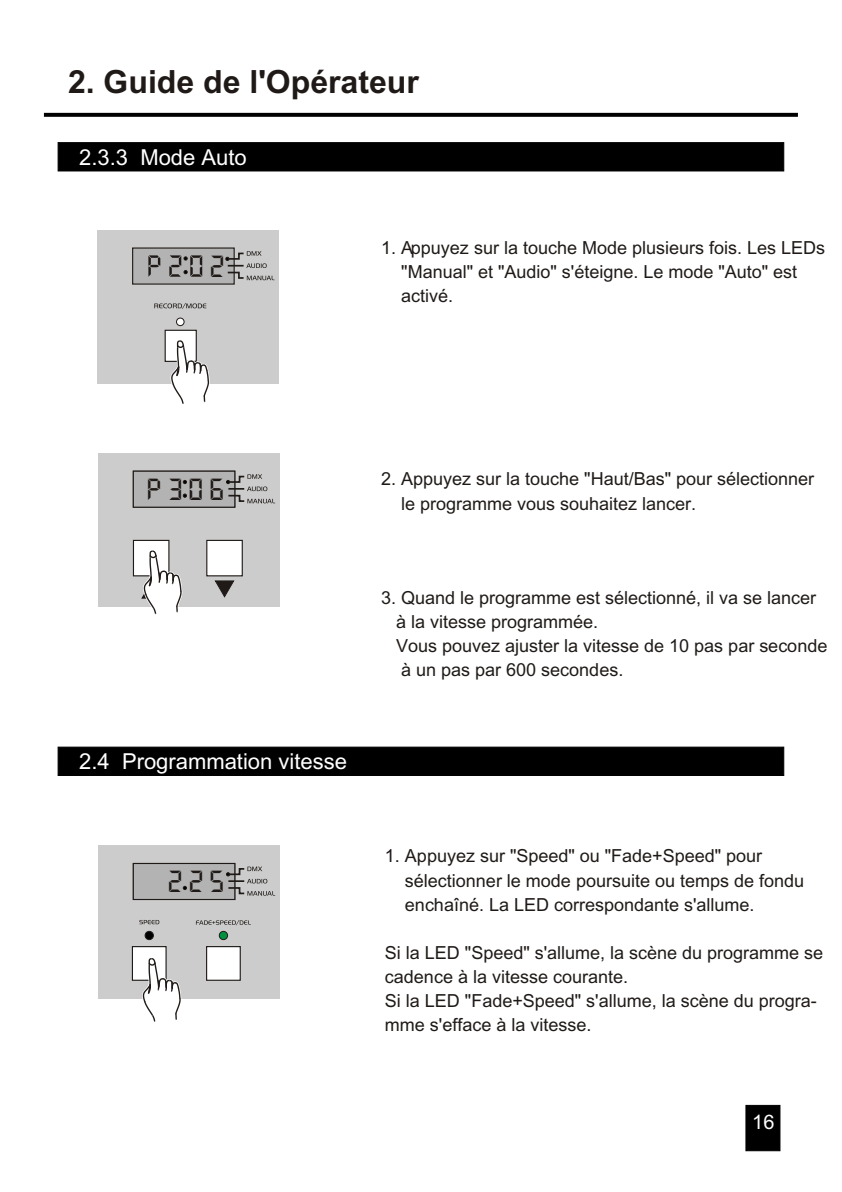
<style>
.page{position:relative;width:842px;height:1192px;background:#fff}
.page>*{position:absolute;margin:0;border:0;box-sizing:border-box;transform-origin:0 0}
.t1{font:700 32px "Arial";color:#1f1a17}
.t2{font:32px "Digital";letter-spacing:.175em;color:#1f1a17}
.t3{font:22px "Arial";color:#fff}
.t4{font:22px "Arial";color:#fff}
.t5{font:20px "Arial";color:#fff}
.t6{font:18px/24.2px "Arial";color:#1f1a17}
.s1{font-style:inherit}
</style>
<div class="page">
<div style="left:58px;top:142px;width:726px;height:29px;background:#000;border:1px solid #000"></div>
<div style="left:58px;top:747px;width:726px;height:29px;background:#000;border:1px solid #000"></div>
<svg style="left:44px;top:113px;width:754px;height:4px;fill:#000"></svg>
<div style="left:746px;top:1105px;width:34px;height:46px;background:#000;border:1px solid #000"></div>
<div style="left:98px;top:230px;width:181px;height:153px;background:#ccc"></div>
<div style="left:132px;top:247px;width:103px;height:38px;background:#b3b3b3"></div>
<svg style="left:169px;top:255px;width:33px;height:22px"></svg>
<svg style="left:148px;top:255px;width:12px;height:22px"></svg>
<svg style="left:226px;top:251px;width:49px;height:29px"></svg>
<div style="left:176px;top:318px;width:8px;height:8px;background:#fff;border:1px solid #1f1a17;border-radius:50%"></div>
<svg style="left:154px;top:303px;width:52px;height:6px"></svg>
<div style="left:165px;top:330px;width:32px;height:32px;background:#fff;border:1px solid #1f1a17"></div>
<div style="left:98px;top:453px;width:182px;height:153px;background:#ccc"></div>
<div style="left:98px;top:846px;width:182px;height:153px;background:#ccc"></div>
<div style="left:133px;top:471px;width:102px;height:37px;background:#b3b3b3;border:1px solid #1f1a17"></div>
<div style="left:133px;top:863px;width:102px;height:37px;background:#b3b3b3;border:1px solid #1f1a17"></div>
<svg style="left:183px;top:886px;width:4px;height:4px"></svg>
<svg style="left:226px;top:474px;width:49px;height:29px"></svg>
<svg style="left:226px;top:867px;width:49px;height:29px"></svg>
<div style="left:133px;top:540px;width:36px;height:36px;background:#fff;border:1px solid #1f1a17"></div>
<div style="left:206px;top:540px;width:37px;height:36px;background:#fff;border:1px solid #1f1a17"></div>
<svg style="left:215px;top:581px;width:19px;height:16px"></svg>
<svg style="left:141px;top:548px;width:41px;height:201px"></svg>
<svg style="left:169px;top:338px;width:41px;height:203px"></svg>
<div style="left:145px;top:931px;width:9px;height:9px;background:#000;border:1px solid #1f1a17;border-radius:50%"></div>
<div style="left:219px;top:931px;width:9px;height:9px;background:#009140;border:1px solid #1f1a17;border-radius:50%"></div>
<svg style="left:196px;top:920px;width:55px;height:5px"></svg>
<svg style="left:139px;top:920px;width:20px;height:4px"></svg>
<div style="left:132px;top:946px;width:35px;height:35px;background:#fff;border:1px solid #1f1a17"></div>
<div style="left:206px;top:946px;width:35px;height:35px;background:#fff;border:1px solid #1f1a17"></div>
<svg style="left:141px;top:955px;width:40px;height:67px"></svg>
<h1 class="t1" style="left:68px;top:63px;width:352px"><span class="s1">2.</span> Guide de l'Opérateur</h1>
<p class="t4" style="left:79px;top:149px;width:169px">2.3.3 Mode <span class="s1">Auto</span></p>
<h1 class="t2" style="left:209px;top:255px;width:17px">2</h1>
<p class="t6" style="left:401px;top:236px;width:425px;text-indent:-20px"><span class="s1">1.</span> Appuyez sur la touche Mode plusieurs fois. Les LEDs "<span class="s1">Manual</span>" et "<span class="s1">Audio</span>" s'éteigne. Le mode "Auto" est <span class="s1">activ</span>é<span class="s1">.</span></p>
<h1 class="t2" style="left:146px;top:479px;width:80px">p306</h1>
<p class="t3" style="left:79px;top:749px;width:269px"><span class="s1">2.4</span> Programmation vitesse</p>
<h1 class="t2" style="left:167px;top:871px;width:59px">225</h1>
<p class="t6" style="left:401px;top:467px;width:414px;text-indent:-20px"><span class="s1">2.</span> Appuyez sur la touche "Haut/Bas" pour sélectionner le programme vous souhaitez lancer<span class="s1">.</span></p>
<p class="t6" style="left:396px;top:586px;width:433px;text-indent:-15px"><span class="s1">3.</span> Quand le programme est sélectionné, il va se lancer à la vitesse programmée<span class="s1">.<br></span>Vous pouvez ajuster la vitesse de 10 pas par seconde à un pas par 600 secondes<span class="s1">.</span></p>
<p class="t6" style="left:405px;top:844px;width:401px;text-indent:-20px"><span class="s1">1.</span> Appuyez sur "Speed" ou "Fade+Speed" pour sélectionner le mode poursuite ou temps de fondu enchaîné. La LED correspondante s'allume.</p>
<p class="t6" style="left:385px;top:941px;width:440px">Si la <span class="s1">LED</span> "Speed" s'allume, la scène du programme se cadence à la vitesse courante<span class="s1">.<br></span>Si la LED "Fade+Speed" s'allume, la scène du progra&shy;mme s'efface à la vitesse<span class="s1">.</span></p>
<p class="t5" style="left:752px;top:1114px;width:24px">16</p>
</div>
